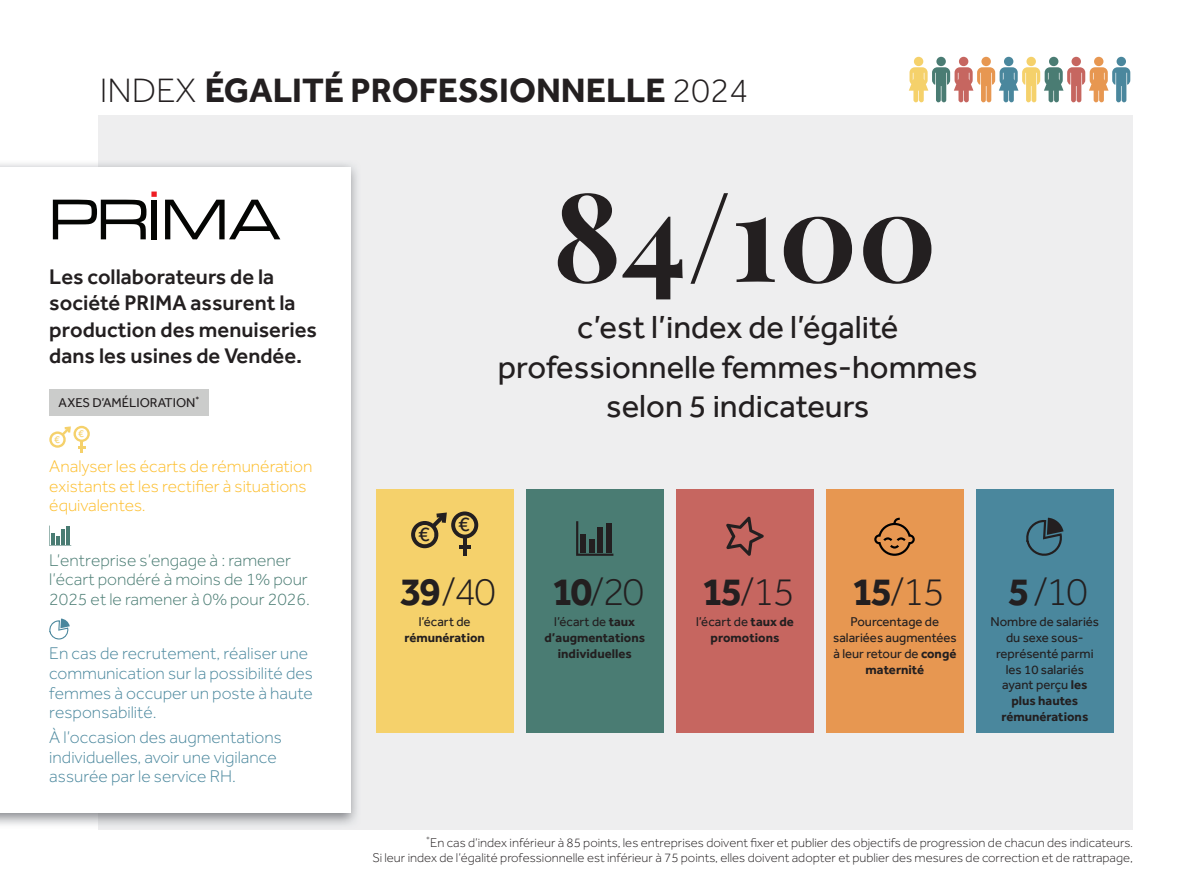
<style>
.page{position:relative;width:1191px;height:893px;background:#fff}
.page>*{position:absolute;margin:0;border:0;box-sizing:border-box;transform-origin:0 0}
.t1{font:700 123.02px "Playfair Display";color:#231f20}
.t2{font:300 40.25px "Effra";letter-spacing:-.05em;color:#231f20}
.t3{font:700 35px "Effra";color:#231f20}
.t4{font:32.9px/39.4px "Effra";color:#231f20;text-align:center}
.t5{font:500 21.88px/26.2px "Effra";color:#231f20}
.t6{font:21.18px "Effra";color:#231f20}
.t7{font:300 17.5px/19.6px "Effra";color:#4a879d}
.t8{font:300 17.5px/19.6px "Effra";color:#4a7c73}
.t9{font:300 17.5px/19.6px "Effra";color:#fdbd2a}
.t10{font:300 13.12px/15.4px "Effra";color:#231f20;text-align:right}
.t11{font:13.12px/15.8px "Effra";color:#231f20;text-align:center}
.t12{font:700 13.12px/15.8px "Effra";color:#231f20;text-align:center}
.t13{font:10.5px "Effra";color:#f5d16b}
.t14{font:4.2px "Helvetica Neue";color:#040503}
.s1{font-weight:300}
.s2{font-weight:700}
.s3{font-weight:400}
</style>
<div class="page">
<div style="left:99px;top:115px;width:1034px;height:715px;background:#eeeeef"></div>
<img style="left:0;top:161px;width:357px;height:667px">
<div style="left:0;top:167px;width:351px;height:645px;background:#fff"></div>
<div style="left:936px;top:57px;width:9px;height:9px;background:#4a7c73;border-radius:50%"></div>
<div style="left:981px;top:57px;width:10px;height:9px;background:#e79751;border-radius:50%"></div>
<div style="left:1026px;top:57px;width:10px;height:9px;background:#f5d16b;border-radius:50%"></div>
<div style="left:1071px;top:57px;width:10px;height:9px;background:#c66660;border-radius:50%"></div>
<div style="left:1116px;top:57px;width:10px;height:9px;background:#4a879d;border-radius:50%"></div>
<div style="left:914px;top:57px;width:9px;height:9px;background:#f5d16b;border-radius:50%"></div>
<div style="left:959px;top:57px;width:9px;height:9px;background:#c66660;border-radius:50%"></div>
<div style="left:1004px;top:57px;width:9px;height:9px;background:#4a879d;border-radius:50%"></div>
<div style="left:1049px;top:57px;width:9px;height:9px;background:#4a7c73;border-radius:50%"></div>
<div style="left:1094px;top:57px;width:9px;height:9px;background:#e79751;border-radius:50%"></div>
<svg style="left:908px;top:67px;width:222px;height:35px"></svg>
<div style="left:526px;top:490px;width:137px;height:243px;background:#4a7c73"></div>
<div style="left:376px;top:490px;width:137px;height:243px;background:#f5d16b"></div>
<div style="left:825px;top:490px;width:138px;height:243px;background:#e79751"></div>
<div style="left:976px;top:490px;width:137px;height:243px;background:#4a879d"></div>
<div style="left:676px;top:490px;width:137px;height:243px;background:#c66660"></div>
<svg style="left:165px;top:200px;width:115px;height:39px"></svg>
<svg style="left:53px;top:192px;width:104px;height:47px"></svg>
<svg style="left:411px;top:511px;width:67px;height:37px"></svg>
<hr style="left:463px;top:537px;width:4px;height:19px;background:#231f20">
<hr style="left:459px;top:545px;width:12px;height:4px;background:#231f20">
<svg style="left:874px;top:518px;width:40px;height:38px"></svg>
<svg style="left:576px;top:521px;width:37px;height:35px"></svg>
<div style="left:581px;top:534px;width:5px;height:19px;background:#231f20"></div>
<div style="left:589px;top:539px;width:5px;height:14px;background:#231f20"></div>
<div style="left:597px;top:527px;width:6px;height:26px;background:#231f20"></div>
<div style="left:606px;top:523px;width:5px;height:30px;background:#231f20"></div>
<svg style="left:1026px;top:518px;width:37px;height:38px"></svg>
<svg style="left:726px;top:517px;width:37px;height:39px"></svg>
<div style="left:49px;top:389px;width:160px;height:27px;background:#cbcccb"></div>
<svg style="left:49px;top:426px;width:41px;height:26px"></svg>
<svg style="left:49px;top:526px;width:22px;height:20px"></svg>
<hr style="left:62px;top:529px;width:3px;height:16px;background:#4a7c73">
<hr style="left:67px;top:527px;width:3px;height:18px;background:#4a7c73">
<svg style="left:49px;top:619px;width:21px;height:21px"></svg>
<h3 class="t3" style="left:100px;top:69px;width:650px"><span class="s1">INDEX</span> ÉGALITÉ PROFESSIONNELLE <span class="s1">2024</span></h3>
<h3 class="t5" style="left:49px;top:263px;width:269px">Les collaborateurs de la société PRIMA assurent la production des menuiseries dans les usines de Vendée.</h3>
<p class="t14" style="left:155px;top:303px;width:25px">2016 - 03 - 16</p>
<p class="t11" style="left:59px;top:394px;width:142px">AXES D’AMÉLIORATION<sup>*</sup></p>
<p class="t13" style="left:54px;top:433px;width:7px">€</p>
<p class="t13" style="left:78px;top:427px;width:7px">€</p>
<h3 class="t9" style="left:49px;top:456px;width:264px">Analyser les écarts de rémunération existants et les rectifier à situations équivalentes.</h3>
<h3 class="t8" style="left:49px;top:550px;width:262px">L’entreprise s’engage à : ramener l’écart pondéré à moins de 1% pour<br>2025 et le ramener à 0% pour 2026.</h3>
<h3 class="t7" style="left:49px;top:643px;width:265px">En cas de recrutement, réaliser une communication sur la possibilité des femmes à occuper un poste à haute responsabilité.</h3>
<h3 class="t7" style="left:49px;top:727px;width:234px">À l’occasion des augmentations individuelles, avoir une vigilance assurée par le service RH.</h3>
<h1 class="t1" style="left:552px;top:158px;width:386px">84/100</h1>
<h3 class="t4" style="left:498px;top:307px;width:481px">c’est l’index de l’égalité professionnelle femmes-hommes selon 5 indicateurs</h3>
<h3 class="t6" style="left:418px;top:521px;width:13px">€</h3>
<h3 class="t6" style="left:458px;top:512px;width:13px">€</h3>
<h2 class="t2" style="left:400px;top:569px;width:97px"><span class="s2">39</span>/40</h2>
<h2 class="t2" style="left:551px;top:569px;width:94px"><span class="s2">10</span>/20</h2>
<h2 class="t2" style="left:702px;top:569px;width:94px"><span class="s2">15</span>/15</h2>
<h2 class="t2" style="left:851px;top:569px;width:94px"><span class="s2">15</span>/15</h2>
<h2 class="t2" style="left:1008px;top:569px;width:81px"><span class="s2">5</span>/10</h2>
<p class="t11" style="left:419px;top:614px;width:53px">l’écart de</p>
<p class="t12" style="left:404px;top:630px;width:82px">rémunération</p>
<p class="t12" style="left:544px;top:614px;width:102px"><span class="s3">l’écart de</span> taux d’augmentations individuelles</p>
<p class="t12" style="left:696px;top:614px;width:99px"><span class="s3">l’écart de</span> taux de promotions</p>
<p class="t11" style="left:833px;top:614px;width:125px">Pourcentage de salariées augmentées à leur retour de <span class="s2">congé maternité</span></p>
<p class="t11" style="left:990px;top:614px;width:110px">Nombre de salariés du sexe sous&shy;représenté parmi les 10 salariés ayant perçu <span class="s2">les plus hautes rémunérations</span></p>
<p class="t10" style="left:372px;top:834px;width:762px"><sup>*</sup>En cas d’index inférieur à 85 points, les entreprises doivent fixer et publier des objectifs de progression de chacun des indicateurs.<br>Si leur index de l’égalité professionnelle est inférieur à 75 points, elles doivent adopter et publier des mesures de correction et de rattrapage,</p>
</div>
